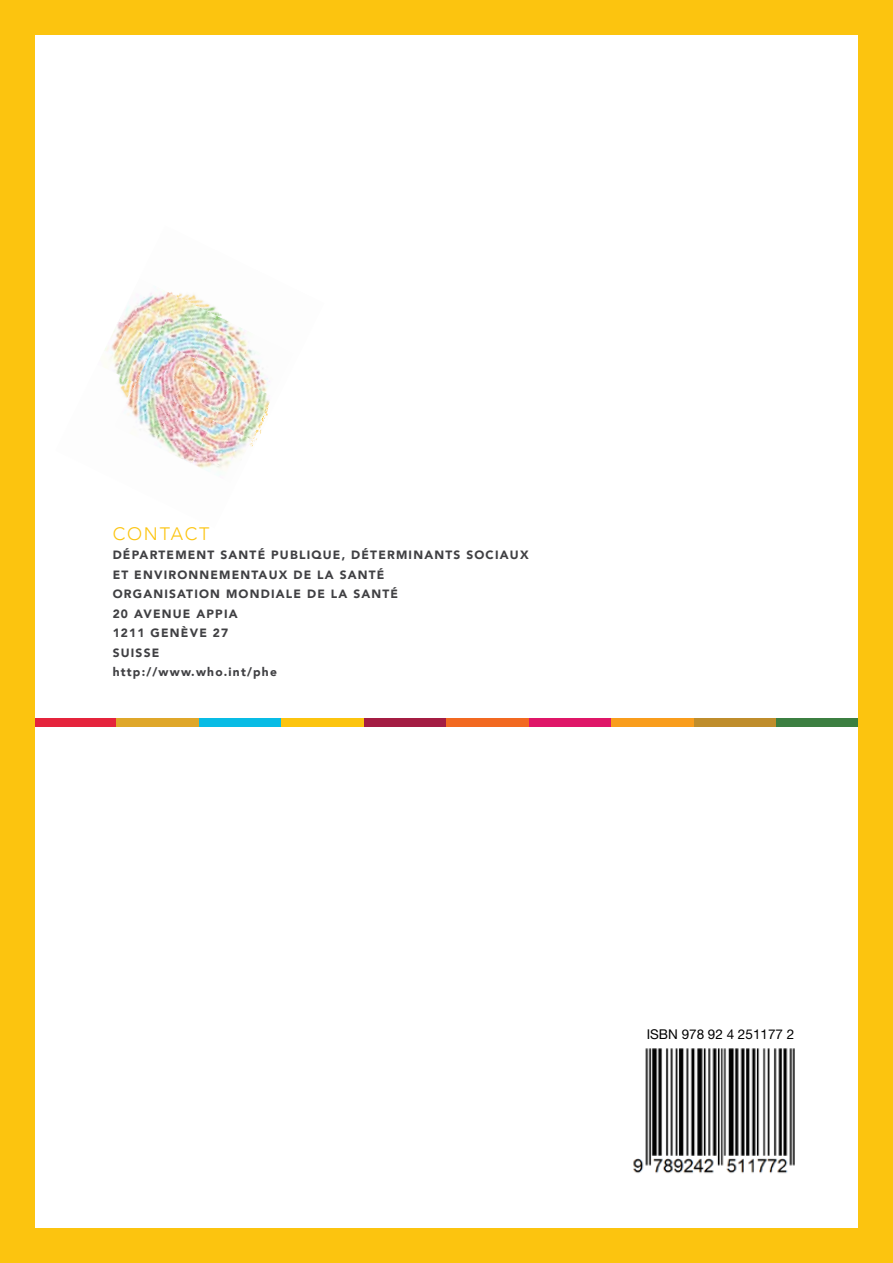
<style>
.page{position:relative;width:893px;height:1263px;background:#fff}
.page>*{position:absolute;margin:0;border:0;box-sizing:border-box;transform-origin:0 0}
.t1{font:300 18px "Avenir";letter-spacing:.1em;color:#fcc40f}
.t2{font:13.5px "Helvetica Neue";color:#000}
.t3{font:900 12px/19.5px "Avenir";letter-spacing:.1em;color:#404043}
</style>
<div class="page">
<img style="left:633px;top:1048px;width:162px;height:125px">
<div style="left:34px;top:718px;width:83px;height:8px;background:#e5243c"></div>
<div style="left:117px;top:718px;width:82px;height:8px;background:#dfa72a"></div>
<div style="left:199px;top:718px;width:82px;height:8px;background:#09bce5"></div>
<div style="left:281px;top:718px;width:83px;height:8px;background:#fcc40f"></div>
<div style="left:364px;top:718px;width:82px;height:8px;background:#a41d43"></div>
<div style="left:446px;top:718px;width:83px;height:8px;background:#f26921"></div>
<div style="left:529px;top:718px;width:82px;height:8px;background:#df1768"></div>
<div style="left:611px;top:718px;width:83px;height:8px;background:#f99d1c"></div>
<div style="left:694px;top:718px;width:82px;height:8px;background:#bf8d2c"></div>
<div style="left:776px;top:718px;width:83px;height:8px;background:#3c7f41"></div>
<img style="left:104px;top:324px;width:32px;height:59px">
<img style="left:118px;top:297px;width:39px;height:43px">
<img style="left:140px;top:293px;width:20px;height:4px">
<img style="left:160px;top:290px;width:18px;height:7px">
<img style="left:119px;top:383px;width:34px;height:55px">
<img style="left:136px;top:340px;width:38px;height:62px">
<img style="left:157px;top:297px;width:38px;height:62px">
<img style="left:178px;top:293px;width:38px;height:23px">
<img style="left:153px;top:402px;width:39px;height:61px">
<img style="left:174px;top:359px;width:36px;height:62px">
<img style="left:195px;top:316px;width:15px;height:62px">
<img style="left:192px;top:421px;width:18px;height:48px">
<img style="left:210px;top:310px;width:60px;height:159px">
<div style="left:0;top:0;width:893px;height:34px;background:#fcc40f"></div>
<div style="left:0;top:1229px;width:893px;height:34px;background:#fcc40f"></div>
<div style="left:0;top:0;width:34px;height:1263px;background:#fcc40f"></div>
<div style="left:859px;top:0;width:34px;height:1263px;background:#fcc40f"></div>
<h1 class="t1" style="left:113px;top:523px;width:98px">CONTACT</h1>
<p class="t3" style="left:113px;top:545px;width:417px">DÉPARTEMENT SANTÉ PUBLIQUE, DÉTERMINANTS SOCIAUX<br>ET ENVIRONNEMENTAUX DE LA SANTÉ<br>ORGANISATION MONDIALE DE LA SANTÉ<br>20 AVENUE APPIA<br>1211 GENÈVE 27<br>SUISSE<br>http://www.who.int/phe</p>
<p class="t2" style="left:647px;top:1026px;width:149px">ISBN 978 92 4 251177 2</p>
</div>
